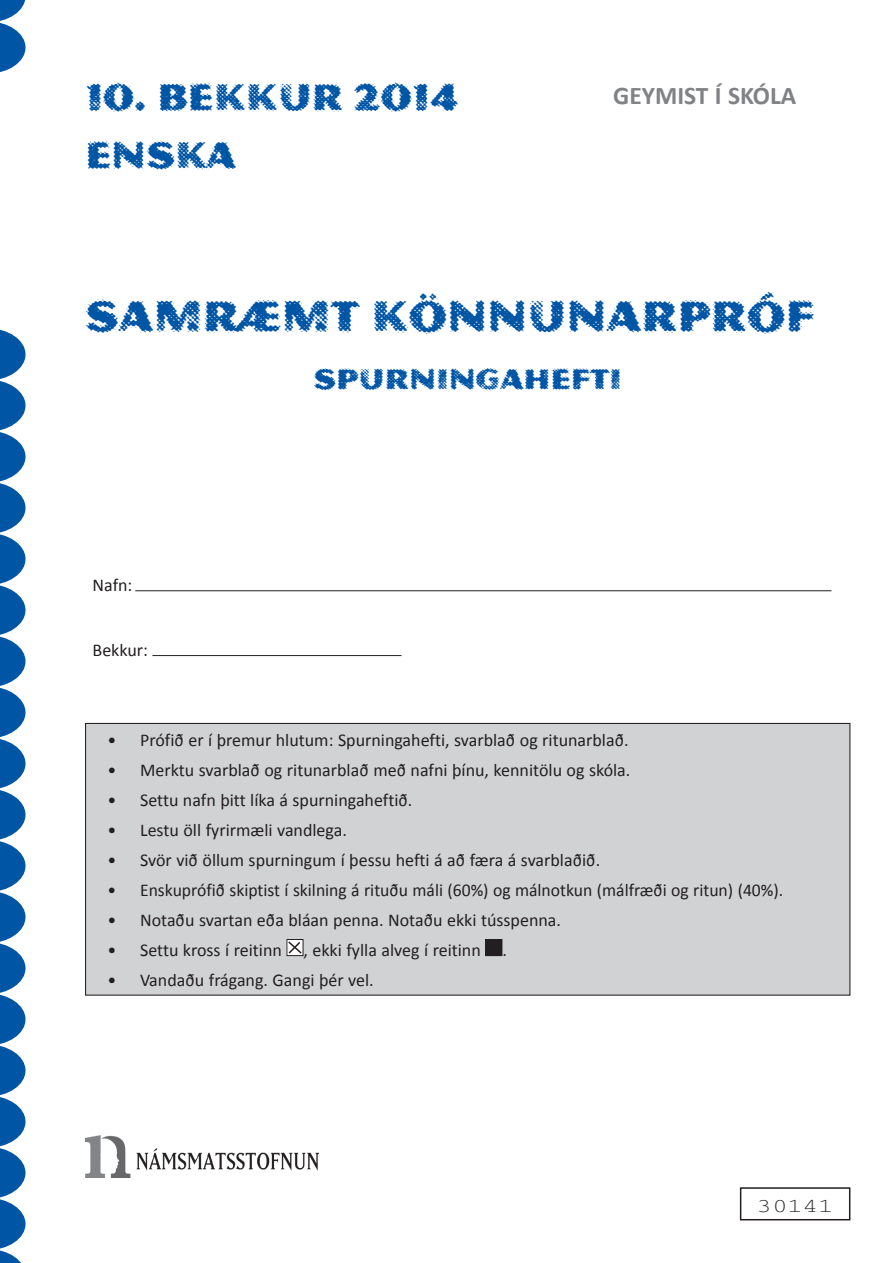
<style>
.page{position:relative;width:893px;height:1263px;background:#fff}
.page>*{position:absolute;margin:0;border:0;box-sizing:border-box;transform-origin:0 0}
.t1{font:45px "Magnesium MVB Std Grime";color:#0155a5}
.t2{font:39px/57.8px "Magnesium MVB Std Grime";color:#0155a5}
.t3{font:30px "Magnesium MVB Std Grime";color:#0155a5}
.t4{font:700 25.5px "Calibri";color:#808285}
.t5{font:19.5px "Courier";color:#231f20;scale:1.3 1}
.t6{font:18px "Calibri";color:#231f20}
</style>
<div class="page">
<div style="left:86px;top:723px;width:764px;height:272px;background:#d1d2d4"></div>
<div style="left:286px;top:939px;width:17px;height:17px;border:1px solid #231f20"></div>
<svg style="left:287px;top:940px;width:16px;height:15px"></svg>
<div style="left:486px;top:939px;width:16px;height:16px;background:#231f20"></div>
<div style="left:485px;top:939px;width:17px;height:17px;border:1px solid #231f20"></div>
<svg style="left:0;top:0;width:26px;height:72px"></svg>
<svg style="left:0;top:329px;width:26px;height:934px"></svg>
<img style="left:85px;top:1135px;width:234px;height:42px">
<hr style="left:135px;top:590px;width:696px;height:1px;background:#231f20">
<hr style="left:152px;top:655px;width:249px;height:1px;background:#231f20">
<div style="left:740px;top:1187px;width:110px;height:33px;border:2px solid #231f20"></div>
<h2 class="t2" style="left:85px;top:68px;width:375px">10. BEKKUR 2014<br>ENSKA</h2>
<h3 class="t4" style="left:613px;top:79px;width:185px">GEYMIST Í SKÓLA</h3>
<h1 class="t1" style="left:85px;top:288px;width:731px">SAMRÆMT KÖNNUNARPRÓF</h1>
<h3 class="t3" style="left:313px;top:360px;width:310px">SPURNINGAHEFTI</h3>
<p class="t6" style="left:93px;top:573px;width:41px">Nafn:</p>
<p class="t6" style="left:93px;top:638px;width:57px">Bekkur:</p>
<p class="t6" style="left:107px;top:729px;width:523px">• Prófið er í þremur hlutum: Spurningahefti, svarblað og ritunarblað.</p>
<p class="t6" style="left:107px;top:759px;width:525px">• Merktu svarblað og ritunarblað með nafni þínu, kennitölu og skóla.</p>
<p class="t6" style="left:107px;top:789px;width:307px">• Settu nafn þitt líka á spurningaheftið.</p>
<p class="t6" style="left:107px;top:819px;width:241px">• Lestu öll fyrirmæli vandlega.</p>
<p class="t6" style="left:107px;top:849px;width:494px">• Svör við öllum spurningum í þessu hefti á að færa á svarblaðið.</p>
<p class="t6" style="left:107px;top:879px;width:677px">• Enskuprófið skiptist í skilning á rituðu máli (60%) og málnotkun (málfræði og ritun) (40%).</p>
<p class="t6" style="left:107px;top:909px;width:455px">• Notaðu svartan eða bláan penna. Notaðu ekki tússpenna.</p>
<p class="t6" style="left:107px;top:939px;width:401px">• Settu kross í reitinn , ekki fylla alveg í reitinn .</p>
<p class="t6" style="left:107px;top:969px;width:268px">• Vandaðu frágang. Gangi þér vel.</p>
<p class="t5" style="left:757px;top:1196px;width:60px">30141</p>
</div>
